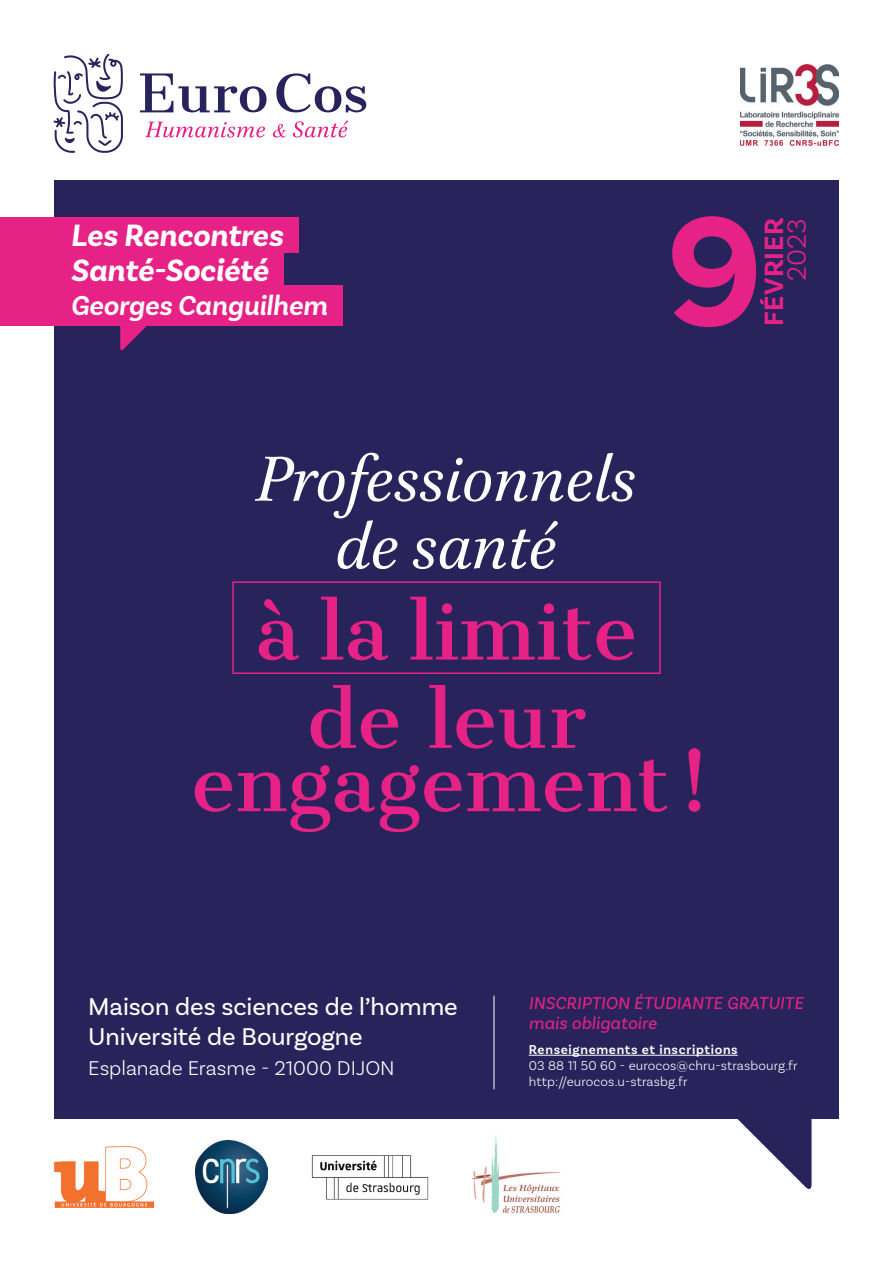
<style>
.page{position:relative;width:893px;height:1263px;background:#fff}
.page>*{position:absolute;margin:0;border:0;box-sizing:border-box;transform-origin:0 0}
.t1{font:700 164.4px "Basic Sans";color:#e62286}
.t2{font:76.5px/88.3px "Cantata One";color:#e62286;text-align:center}
.t3{font:italic 72px/67.5px "Brill";color:#fff;text-align:center}
.t4{font:italic 700 32.4px "Basic Sans";letter-spacing:-.005em;color:#fff}
.t5{font:italic 600 28.8px "Basic Sans";letter-spacing:-.005em;color:#fff}
.t6{font:700 27.75px "Basic Sans";letter-spacing:.02em;color:#e62286}
.t7{font:300 27.75px "Basic Sans";color:#e62286}
.t8{font:25.5px/30.6px "Basic Sans";letter-spacing:-.005em;color:#fff}
.t9{font:300 21px "Basic Sans";letter-spacing:-.005em;color:#fff}
.t10{font:italic 18px/19.5px "Basic Sans";letter-spacing:.01em;color:#e62286}
.t11{font:300 13.5px/16.2px "Basic Sans";letter-spacing:.01em;color:#fff}
.t12{font:600 13.5px "Basic Sans";letter-spacing:.05em;color:#fff}
</style>
<div class="page">
<img style="left:311px;top:1155px;width:118px;height:45px">
<img style="left:471px;top:1135px;width:89px;height:78px">
<img style="left:195px;top:1141px;width:73px;height:72px">
<img style="left:54px;top:1146px;width:100px;height:61px">
<div style="left:54px;top:180px;width:785px;height:938px;background:#28235b"></div>
<hr style="left:529px;top:1055px;width:209px;height:1px;background:#fff">
<svg style="left:53px;top:54px;width:70px;height:99px"></svg>
<svg style="left:140px;top:73px;width:127px;height:39px"></svg>
<svg style="left:276px;top:73px;width:90px;height:39px"></svg>
<svg style="left:145px;top:122px;width:120px;height:15px"></svg>
<svg style="left:273px;top:124px;width:13px;height:13px"></svg>
<svg style="left:293px;top:120px;width:55px;height:17px"></svg>
<div style="left:0;top:217px;width:298px;height:36px;background:#e62286"></div>
<div style="left:0;top:285px;width:343px;height:41px;background:#e62286"></div>
<div style="left:0;top:252px;width:284px;height:36px;background:#e62286"></div>
<svg style="left:120px;top:326px;width:27px;height:25px"></svg>
<svg style="left:725px;top:1118px;width:86px;height:71px"></svg>
<hr style="left:494px;top:995px;width:1px;height:94px;background:#fff">
<div style="left:232px;top:581px;width:429px;height:93px;border:2px solid #e62286"></div>
<img style="left:740px;top:65px;width:99px;height:80px">
<h3 class="t4" style="left:71px;top:216px;width:214px">Les Rencontres</h3>
<h3 class="t4" style="left:71px;top:250px;width:199px">Santé-Société</h3>
<h3 class="t5" style="left:71px;top:288px;width:259px">Georges Canguilhem</h3>
<h1 class="t1" style="left:666px;top:172px;width:98px">9</h1>
<h3 class="t7" style="left:780px;top:281px;width:64px;rotate:-90deg">2023</h3>
<h3 class="t6" style="left:757px;top:326px;width:109px;rotate:-90deg">FÉVRIER</h3>
<h3 class="t3" style="left:256px;top:448px;width:381px">Professionnels de santé</h3>
<h2 class="t2" style="left:255px;top:588px;width:384px">à la limite de leur</h2>
<h2 class="t2" style="left:191px;top:739px;width:521px">engagement !</h2>
<h3 class="t8" style="left:88px;top:991px;width:371px">Maison des sciences de l’homme<br>Université de Bourgogne</h3>
<h3 class="t9" style="left:88px;top:1055px;width:308px">Esplanade Erasme - 21000 DIJON</h3>
<h3 class="t10" style="left:529px;top:993px;width:276px">INSCRIPTION ÉTUDIANTE GRATUITE mais obligatoire</h3>
<p class="t12" style="left:529px;top:1041px;width:210px">Renseignements et inscriptions</p>
<p class="t11" style="left:529px;top:1057px;width:270px">03 88 11 50 60 - eurocos@chru-strasbourg.fr http://eurocos.u-strasbg.fr</p>
</div>
